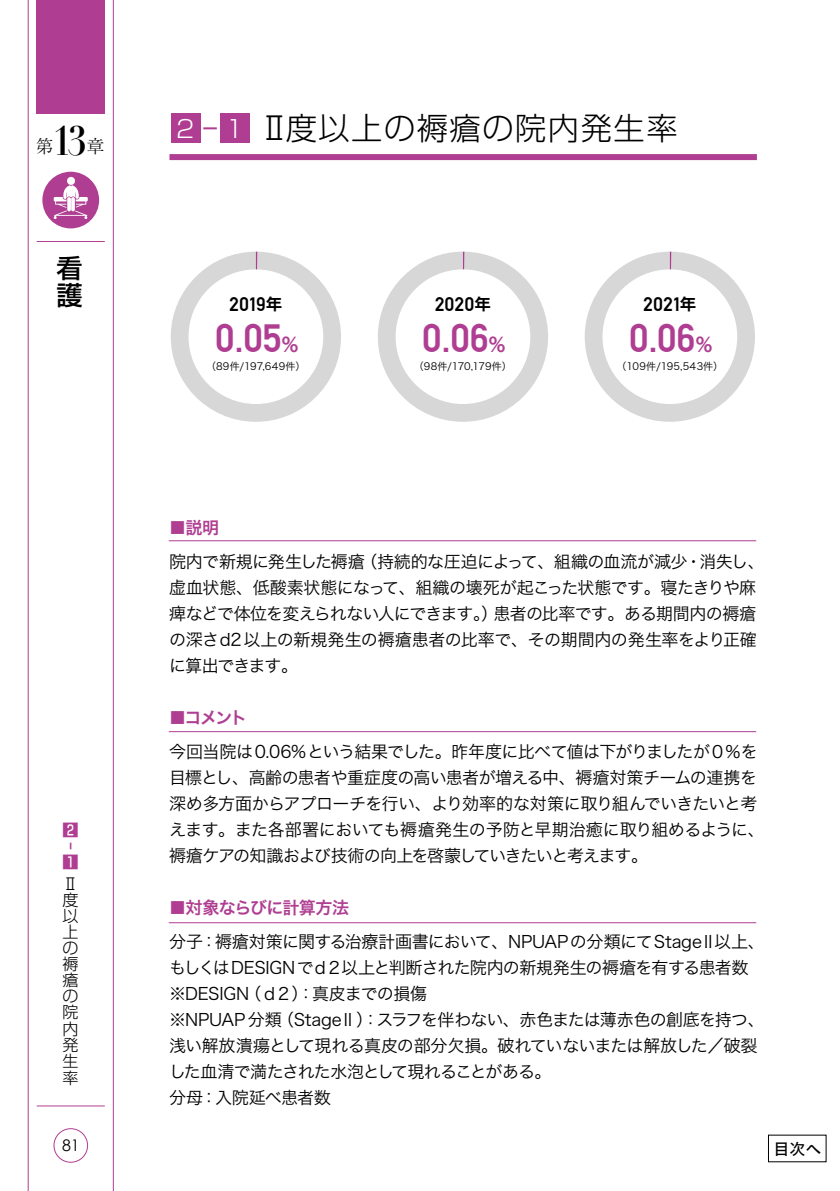
<style>
.page{position:relative;width:840px;height:1191px;background:#fff}
.page>*{position:absolute;margin:0;border:0;box-sizing:border-box;transform-origin:0 0}
.t1{font:700 40px "Didot";color:#000;scale:.86 1}
.t2{font:39.4px "Alte DIN1451 Mittelschriftgepraegt";color:#af3e92}
.t3{font:300 31.2px "Shin Go Pr 6 N";letter-spacing:.05em;color:#000}
.t4{font:500 26px/27.2px "Shin Go Pr 6 N";color:#000}
.t5{font:300 24px "Shin Go Pr 6 N";color:#fff}
.t6{font:19.4px "Alte DIN1451 Mittelschriftgepraegt";letter-spacing:.025em;color:#000}
.t7{font:300 18px "Ryumin Pr 6 N";color:#000}
.t8{font:17px/26px "Hira Kaku Std N W3";letter-spacing:-.035em;color:#000}
.t9{font:17px "Hira Kaku Std N W6";letter-spacing:-.04em;color:#af3e92}
.t10{font:300 16px/16.2px "Shin Go Pr 6 N";color:#000}
.t11{font:500 16px "Shin Go Pr 6 N";color:#af3e92}
.t12{font:16px "Hiragino UD Sans Std W5";color:#000}
.t13{font:16px "Century Gothic";color:#000}
.t14{font:10px "Hira Kaku Std N W3";letter-spacing:.015em;color:#000}
.s1{font-size:24px;color:#fff}
.s2{font-family:"UD Shin Go NT Pro De";font-weight:700;font-size:15.8px}
.s3{font-size:38.8px}
.s4{font-family:"UD Shin Go NT Pro De";font-weight:700;font-size:19.2px}
</style>
<div class="page">
<svg style="left:171px;top:252px;width:170px;height:170px"></svg>
<svg style="left:378px;top:252px;width:170px;height:170px"></svg>
<hr style="left:28px;top:0;width:1px;height:1191px;background:#af3e92">
<hr style="left:113px;top:0;width:1px;height:1191px;background:#af3e92">
<hr style="left:37px;top:241px;width:68px;height:1px;background:#af3e92">
<hr style="left:37px;top:1105px;width:68px;height:1px;background:#af3e92">
<div style="left:53px;top:1128px;width:35px;height:34px;border:1px solid #af3e92;border-radius:50%"></div>
<div style="left:37px;top:0;width:68px;height:113px;background:#af3e92"></div>
<div style="left:42px;top:172px;width:57px;height:56px;background:#af3e92;border-radius:50%"></div>
<hr style="left:169px;top:540px;width:586px;height:1px;background:#af3e92">
<hr style="left:169px;top:922px;width:586px;height:1px;background:#af3e92">
<hr style="left:169px;top:731px;width:586px;height:1px;background:#af3e92">
<div style="left:169px;top:154px;width:587px;height:6px;background:#af3e92"></div>
<div style="left:171px;top:113px;width:29px;height:30px;background:#af3e92"></div>
<div style="left:67px;top:177px;width:8px;height:8px;background:#fff;border-radius:50%"></div>
<svg style="left:54px;top:185px;width:34px;height:34px"></svg>
<div style="left:220px;top:113px;width:29px;height:30px;background:#af3e92"></div>
<svg style="left:203px;top:127px;width:14px;height:2px"></svg>
<div style="left:188px;top:269px;width:135px;height:135px;background:#fff;border-radius:50%"></div>
<div style="left:395px;top:269px;width:135px;height:135px;background:#fff;border-radius:50%"></div>
<svg style="left:584px;top:252px;width:171px;height:170px"></svg>
<div style="left:602px;top:269px;width:134px;height:135px;background:#fff;border-radius:50%"></div>
<p class="t7" style="left:35px;top:132px;width:19px">第</p>
<h1 class="t1" style="left:52px;top:116px;width:41px">13</h1>
<p class="t7" style="left:86px;top:132px;width:19px">章</p>
<h3 class="t4" style="left:56px;top:253px;width:27px">看護</h3>
<p class="t11" style="left:63px;top:816px;width:17px">2</p>
<p class="t11" style="left:84px;top:842px;width:11px;rotate:90deg">-</p>
<p class="t11" style="left:63px;top:849px;width:17px">1</p>
<p class="t10" style="left:63px;top:874px;width:17px">Ⅱ度以上の褥瘡の院内発生率</p>
<h3 class="t5" style="left:176px;top:109px;width:20px">2</h3>
<h3 class="t3" style="left:225px;top:103px;width:453px"><span class="s1">1</span> Ⅱ度以上の褥瘡の院内発生率</h3>
<p class="t6" style="left:229px;top:292px;width:54px">2019<span class="s2">年</span></p>
<h2 class="t2" style="left:215px;top:314px;width:86px">0<span class="s3">.</span>05<span class="s4">％</span></h2>
<p class="t14" style="left:206px;top:358px;width:101px">（89件/197,649件）</p>
<p class="t6" style="left:435px;top:292px;width:57px">2020<span class="s2">年</span></p>
<h2 class="t2" style="left:422px;top:314px;width:86px">0<span class="s3">.</span>06<span class="s4">％</span></h2>
<p class="t14" style="left:413px;top:358px;width:99px">（98件/170,179件）</p>
<p class="t6" style="left:643px;top:292px;width:54px">2021<span class="s2">年</span></p>
<h2 class="t2" style="left:629px;top:314px;width:86px">0<span class="s3">.</span>06<span class="s4">％</span></h2>
<p class="t14" style="left:616px;top:358px;width:108px">（109件/195,543件）</p>
<p class="t9" style="left:169px;top:514px;width:52px">■説明</p>
<p class="t8" style="left:169px;top:548px;width:597px">院内で新規に発生した褥瘡（持続的な圧迫によって、組織の血流が減少・消失し、虚血状態、低酸素状態になって、組織の壊死が起こった状態です。寝たきりや麻痺などで体位を変えられない人にできます。）患者の比率です。ある期間内の褥瘡の深さd2以上の新規発生の褥瘡患者の比率で、その期間内の発生率をより正確に算出できます。</p>
<p class="t9" style="left:169px;top:704px;width:80px">■コメント</p>
<p class="t8" style="left:169px;top:738px;width:597px">今回当院は0.06%という結果でした。昨年度に比べて値は下がりましたが０％を目標とし、高齢の患者や重症度の高い患者が増える中、褥瘡対策チームの連携を深め多方面からアプローチを行い、より効率的な対策に取り組んでいきたいと考えます。また各部署においても褥瘡発生の予防と早期治癒に取り組めるように、褥瘡ケアの知識および技術の向上を啓蒙していきたいと考えます。</p>
<p class="t9" style="left:169px;top:894px;width:181px">■対象ならびに計算方法</p>
<p class="t8" style="left:169px;top:928px;width:597px">分子：褥瘡対策に関する治療計画書において、NPUAPの分類にてStageⅡ以上、もしくはDESIGNでｄ２以上と判断された院内の新規発生の褥瘡を有する患者数※DESIGN（ｄ２）：真皮までの損傷<br>※NPUAP 分類（StageⅡ）：スラフを伴わない、赤色または薄赤色の創底を持つ、浅い解放潰瘍として現れる真皮の部分欠損。破れていないまたは解放した／破裂した血清で満たされた水泡として現れることがある。<br>分母：入院延べ患者数</p>
<p class="t13" style="left:62px;top:1135px;width:19px">81</p>
<p class="t12" style="left:773px;top:1136px;width:49px">目次へ</p>
</div>
